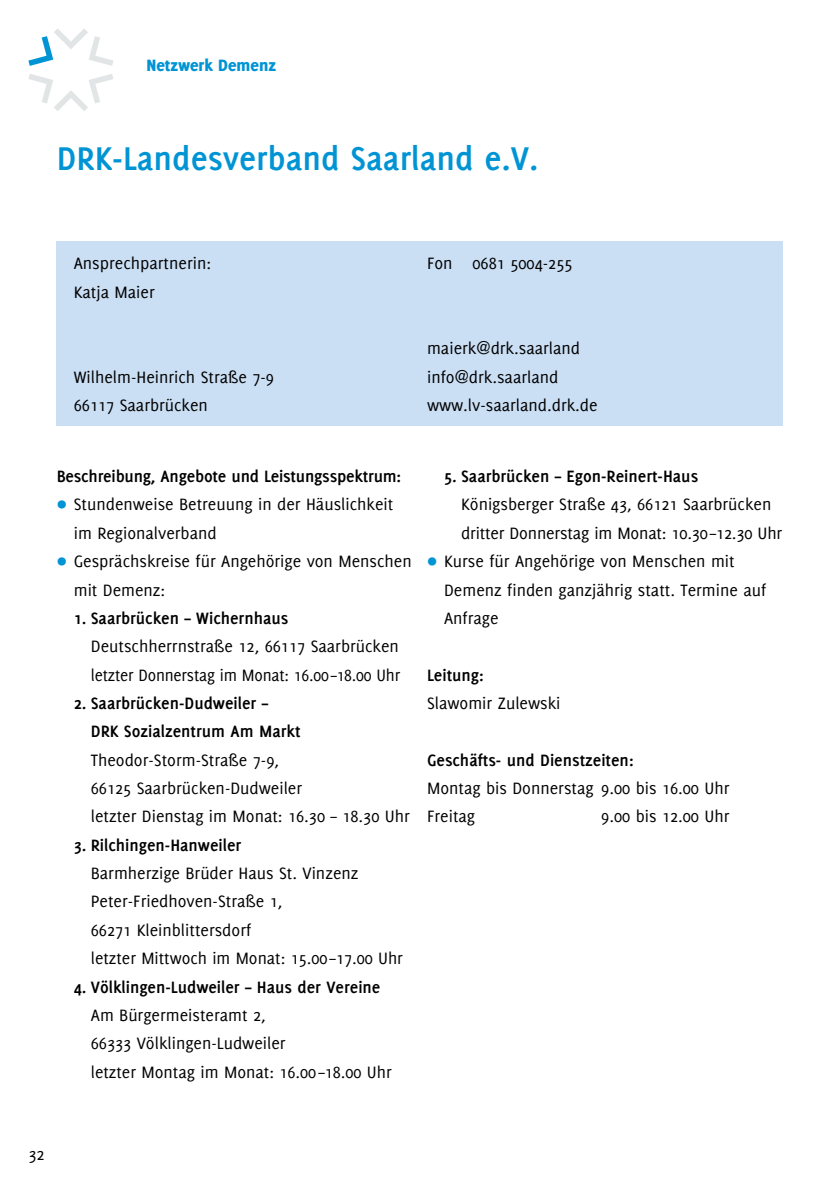
<style>
.page{position:relative;width:840px;height:1191px;background:#fff}
.page>*{position:absolute;margin:0;border:0;box-sizing:border-box;transform-origin:0 0}
.Headline_18_pt_Ressortfarbe{font:700 36px "Delicious";color:#0094d4}
.Fließtext_9pt_Einzug_doppelt{font:18px/28.4px "Delicious";color:#000}
.Fließtext_9_pt_normal_schwarz{font:18px "Delicious";color:#000}
.Fließtext_9pt_fett_schwarz{font:700 18px "Delicious";letter-spacing:-.01em;color:#000}
.Fließtext_9pt_Einzug_doppelt-2{font:700 18px/28.4px "Delicious";color:#000}
.t1{font:800 18px "Delicious";color:#0094d4}
.Fließtext_9_pt_normal_schwarz-2{font:700 18px "Delicious";color:#000}
.s1{font-size:24px;color:#0094d4}
.s2{font-weight:700}
.s3{font-weight:400}
</style>
<div class="page">
<svg style="left:28px;top:28px;width:85px;height:38px"></svg>
<svg style="left:28px;top:74px;width:85px;height:37px"></svg>
<div style="left:57px;top:241px;width:725px;height:184px;background:#cadef4"></div>
<p class="t1" style="left:146px;top:54px;width:131px">Netzwerk Demenz</p>
<p class="Headline_18_pt_Ressortfarbe" style="left:57px;top:138px;width:483px">DRK-Landesverband Saarland e.V.</p>
<p class="Fließtext_9_pt_normal_schwarz" style="left:74px;top:253px;width:139px">Ansprechpartnerin:</p>
<p class="Fließtext_9_pt_normal_schwarz" style="left:74px;top:282px;width:82px">Katja Maier</p>
<p class="Fließtext_9_pt_normal_schwarz" style="left:74px;top:367px;width:202px">Wilhelm-Heinrich Straße 7-9</p>
<p class="Fließtext_9_pt_normal_schwarz" style="left:74px;top:395px;width:136px">66117 Saarbrücken</p>
<p class="Fließtext_9_pt_normal_schwarz" style="left:427px;top:253px;width:147px">Fon 0681 5004-255</p>
<p class="Fließtext_9_pt_normal_schwarz" style="left:427px;top:338px;width:154px">maierk@drk.saarland</p>
<p class="Fließtext_9_pt_normal_schwarz" style="left:427px;top:367px;width:133px">info@drk.saarland</p>
<p class="Fließtext_9_pt_normal_schwarz" style="left:427px;top:395px;width:172px">www.lv-saarland.drk.de</p>
<p class="Fließtext_9pt_fett_schwarz" style="left:57px;top:466px;width:346px">Beschreibung, Angebote und Leistungsspektrum:</p>
<p class="Fließtext_9pt_Einzug_doppelt" style="left:74px;top:490px;width:321px;text-indent:-17px"><span class="s1">•</span> Stundenweise Betreuung in der Häuslichkeit im Regionalverband</p>
<p class="Fließtext_9pt_Einzug_doppelt" style="left:74px;top:547px;width:339px;text-indent:-17px"><span class="s1">•</span> Gesprächskreise für Angehörige von Menschen mit Demenz:</p>
<p class="Fließtext_9pt_Einzug_doppelt" style="left:91px;top:603px;width:311px;text-indent:-17px"><span class="s2">1. Saarbrücken – Wichernhaus<br></span>Deutschherrnstraße 12, 66117 Saarbrücken letzter Donnerstag im Monat: 16.00–18.00 Uhr</p>
<p class="Fließtext_9pt_Einzug_doppelt" style="left:91px;top:688px;width:320px;text-indent:-17px"><span class="s2">2. Saarbrücken-Dudweiler –<br>DRK Sozialzentrum Am Markt<br></span>Theodor-Storm-Straße 7-9,<br>66125 Saarbrücken-Dudweiler<br>letzter Dienstag im Monat: 16.30 – 18.30 Uhr</p>
<p class="Fließtext_9pt_Einzug_doppelt" style="left:91px;top:830px;width:269px;text-indent:-17px"><span class="s2">3. Rilchingen-Hanweiler<br></span>Barmherzige Brüder Haus St. Vinzenz</p>
<p class="Fließtext_9pt_Einzug_doppelt" style="left:91px;top:887px;width:313px">Peter-Friedhoven-Straße 1,<br>66271 Kleinblittersdorf<br>letzter Mittwoch im Monat: 15.00 –17.00 Uhr</p>
<p class="Fließtext_9pt_Einzug_doppelt-2" style="left:91px;top:972px;width:291px;text-indent:-17px">4. Völklingen-Ludweiler – Haus der Vereine<br><span class="s3">Am Bürgermeisteramt 2,</span></p>
<p class="Fließtext_9pt_Einzug_doppelt" style="left:91px;top:1028px;width:302px">66333 Völklingen-Ludweiler<br>letzter Montag im Monat: 16.00 –18.00 Uhr</p>
<p class="Fließtext_9pt_Einzug_doppelt" style="left:461px;top:462px;width:322px;text-indent:-17px"><span class="s2">5. Saarbrücken – Egon-Reinert-Haus<br></span>Königsberger Straße 43, 66121 Saarbrücken dritter Donnerstag im Monat: 10.30–12.30 Uhr</p>
<p class="Fließtext_9pt_Einzug_doppelt" style="left:444px;top:547px;width:323px;text-indent:-17px"><span class="s1">•</span> Kurse für Angehörige von Menschen mit<br>Demenz finden ganzjährig statt. Termine auf<br>Anfrage</p>
<p class="Fließtext_9_pt_normal_schwarz-2" style="left:427px;top:664px;width:58px">Leitung:</p>
<p class="Fließtext_9_pt_normal_schwarz" style="left:427px;top:693px;width:135px">Slawomir Zulewski</p>
<p class="Fließtext_9pt_fett_schwarz" style="left:427px;top:749px;width:208px">Geschäfts- und Dienstzeiten:</p>
<p class="Fließtext_9_pt_normal_schwarz" style="left:427px;top:778px;width:304px">Montag bis Donnerstag 9.00 bis 16.00 Uhr</p>
<p class="Fließtext_9_pt_normal_schwarz" style="left:427px;top:806px;width:50px">Freitag</p>
<p class="Fließtext_9_pt_normal_schwarz" style="left:601px;top:806px;width:130px">9.00 bis 12.00 Uhr</p>
<p class="Fließtext_9pt_Einzug_doppelt" style="left:28px;top:1139px;width:18px">32</p>
</div>
